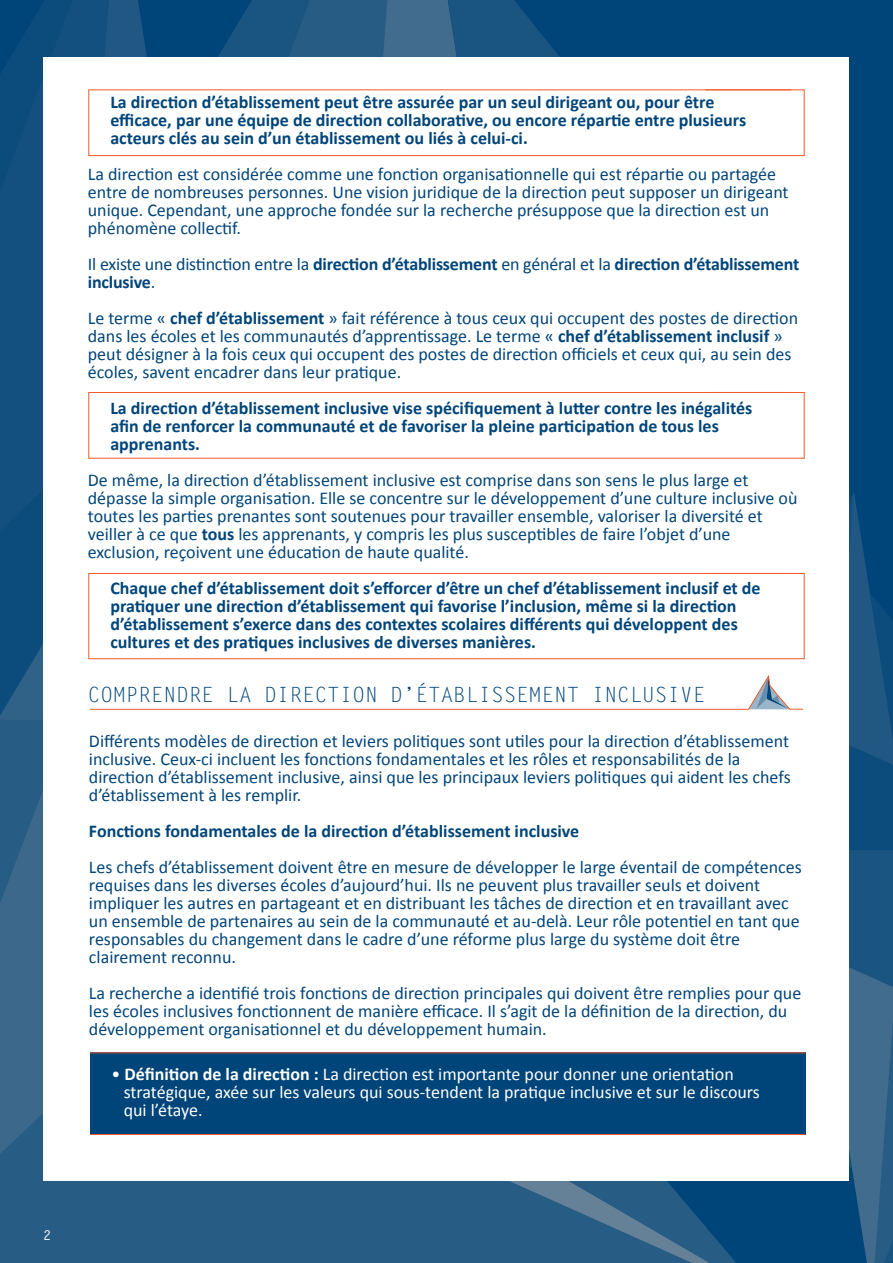
<style>
.page{position:relative;width:893px;height:1263px;background:#fff}
.page>*{position:absolute;margin:0;border:0;box-sizing:border-box;transform-origin:0 0}
.t1{font:21px "Letter Gothic Std";color:#004579}
.t2{font:18px/18px "Calibri";color:#004579}
.t3{font:700 18px/18px "Calibri";color:#004579}
.t4{font:18px/18px "Calibri";color:#fff}
.t5{font:700 13.5px "Letter Gothic Std";color:#fff}
.s1{font-weight:400}
.s2{font-weight:700}
</style>
<div class="page">
<div style="left:765px;top:0;width:128px;height:491px;background:#004579"></div>
<svg style="left:0;top:721px;width:43px;height:296px;background:#326288"></svg>
<svg style="left:0;top:1017px;width:143px;height:246px;background:#2d6087"></svg>
<div style="left:143px;top:1181px;width:442px;height:82px;background:#275c85"></div>
<svg style="left:0;top:0;width:74px;height:459px;background:#145180"></svg>
<svg style="left:0;top:459px;width:43px;height:262px;background:#12507e"></svg>
<svg style="left:74px;top:0;width:124px;height:57px;background:#0e4d7d"></svg>
<svg style="left:198px;top:0;width:180px;height:57px;background:#1a5481"></svg>
<svg style="left:378px;top:0;width:387px;height:57px;background:#0f4e7d"></svg>
<svg style="left:432px;top:0;width:166px;height:57px;background:#15517f"></svg>
<div style="left:44px;top:57px;width:805px;height:1123px;background:#fff"></div>
<div style="left:88px;top:89px;width:716px;height:67px;background:#fff;border:1px solid #f15929"></div>
<div style="left:88px;top:392px;width:716px;height:67px;background:#fff;border:1px solid #f15929"></div>
<div style="left:88px;top:573px;width:716px;height:86px;background:#fff;border:1px solid #f15929"></div>
<div style="left:90px;top:1053px;width:715px;height:82px;background:#004579"></div>
<hr style="left:90px;top:709px;width:659px;height:1px;background:#f15929">
<hr style="left:705px;top:89px;width:86px;height:1px;background:#f15929">
<hr style="left:90px;top:1052px;width:715px;height:1px;background:#f15929">
<hr style="left:90px;top:1134px;width:715px;height:1px;background:#f15929">
<svg style="left:586px;top:491px;width:307px;height:772px"></svg>
<hr style="left:705px;top:392px;width:86px;height:1px;background:#f15929">
<hr style="left:705px;top:573px;width:86px;height:1px;background:#f15929">
<p class="t3" style="left:110px;top:92px;width:606px">La direction d’établissement peut être assurée par un seul dirigeant ou, pour être</p>
<p class="t3" style="left:110px;top:110px;width:637px">efficace, par une équipe de direction collaborative, ou encore répartie entre plusieurs</p>
<p class="t3" style="left:110px;top:128px;width:419px">acteurs clés au sein d’un établissement ou liés à celui-ci.</p>
<p class="t2" style="left:88px;top:164px;width:702px">La direction est considérée comme une fonction organisationnelle qui est répartie ou partagée entre de nombreuses personnes. Une vision juridique de la direction peut supposer un dirigeant unique. Cependant, une approche fondée sur la recherche présuppose que la direction est un phénomène collectif.</p>
<p class="t3" style="left:88px;top:254px;width:713px"><span class="s1">Il existe une distinction entre la</span> direction d’établissement <span class="s1">en général et la</span> direction d’établissement inclusive<span class="s1">.</span></p>
<p class="t2" style="left:88px;top:308px;width:712px">Le terme « <span class="s2">chef d’établissement</span> » fait référence à tous ceux qui occupent des postes de direction dans les écoles et les communautés d’apprentissage. Le terme « <span class="s2">chef d’établissement inclusif</span> » peut désigner à la fois ceux qui occupent des postes de direction officiels et ceux qui, au sein des écoles, savent encadrer dans leur pratique.</p>
<p class="t3" style="left:110px;top:398px;width:643px">La direction d’établissement inclusive vise spécifiquement à lutter contre les inégalités afin de renforcer la communauté et de favoriser la pleine participation de tous les apprenants.</p>
<p class="t2" style="left:88px;top:470px;width:711px">De même, la direction d’établissement inclusive est comprise dans son sens le plus large et dépasse la simple organisation. Elle se concentre sur le développement d’une culture inclusive où toutes les parties prenantes sont soutenues pour travailler ensemble, valoriser la diversité et veiller à ce que <span class="s2">tous</span> les apprenants, y compris les plus susceptibles de faire l’objet d’une exclusion, reçoivent une éducation de haute qualité.</p>
<p class="t3" style="left:110px;top:578px;width:652px">Chaque chef d’établissement doit s’efforcer d’être un chef d’établissement inclusif et de pratiquer une direction d’établissement qui favorise l’inclusion, même si la direction d’établissement s’exerce dans des contextes scolaires différents qui développent des cultures et des pratiques inclusives de diverses manières.</p>
<h2 class="t1" style="left:88px;top:683px;width:619px">COMPRENDRE LA DIRECTION D’ÉTABLISSEMENT INCLUSIVE</h2>
<p class="t2" style="left:89px;top:731px;width:703px">Différents modèles de direction et leviers politiques sont utiles pour la direction d’établissement inclusive. Ceux-ci incluent les fonctions fondamentales et les rôles et responsabilités de la direction d’établissement inclusive, ainsi que les principaux leviers politiques qui aident les chefs d’établissement à les remplir.</p>
<h3 class="t3" style="left:89px;top:821px;width:492px">Fonctions fondamentales de la direction d’établissement inclusive</h3>
<p class="t2" style="left:89px;top:857px;width:714px">Les chefs d’établissement doivent être en mesure de développer le large éventail de compétences requises dans les diverses écoles d’aujourd’hui. Ils ne peuvent plus travailler seuls et doivent impliquer les autres en partageant et en distribuant les tâches de direction et en travaillant avec un ensemble de partenaires au sein de la communauté et au-delà. Leur rôle potentiel en tant que responsables du changement dans le cadre d’une réforme plus large du système doit être clairement reconnu.</p>
<p class="t2" style="left:89px;top:983px;width:714px">La recherche a identifié trois fonctions de direction principales qui doivent être remplies pour que les écoles inclusives fonctionnent de manière efficace. Il s’agit de la définition de la direction, du développement organisationnel et du développement humain.</p>
<p class="t4" style="left:124px;top:1064px;width:638px;text-indent:-12px">• <span class="s2">Définition de la direction :</span> La direction est importante pour donner une orientation stratégique, axée sur les valeurs qui sous-tendent la pratique inclusive et sur le discours qui l’étaye.</p>
<p class="t5" style="left:43px;top:1227px;width:10px">2</p>
</div>
